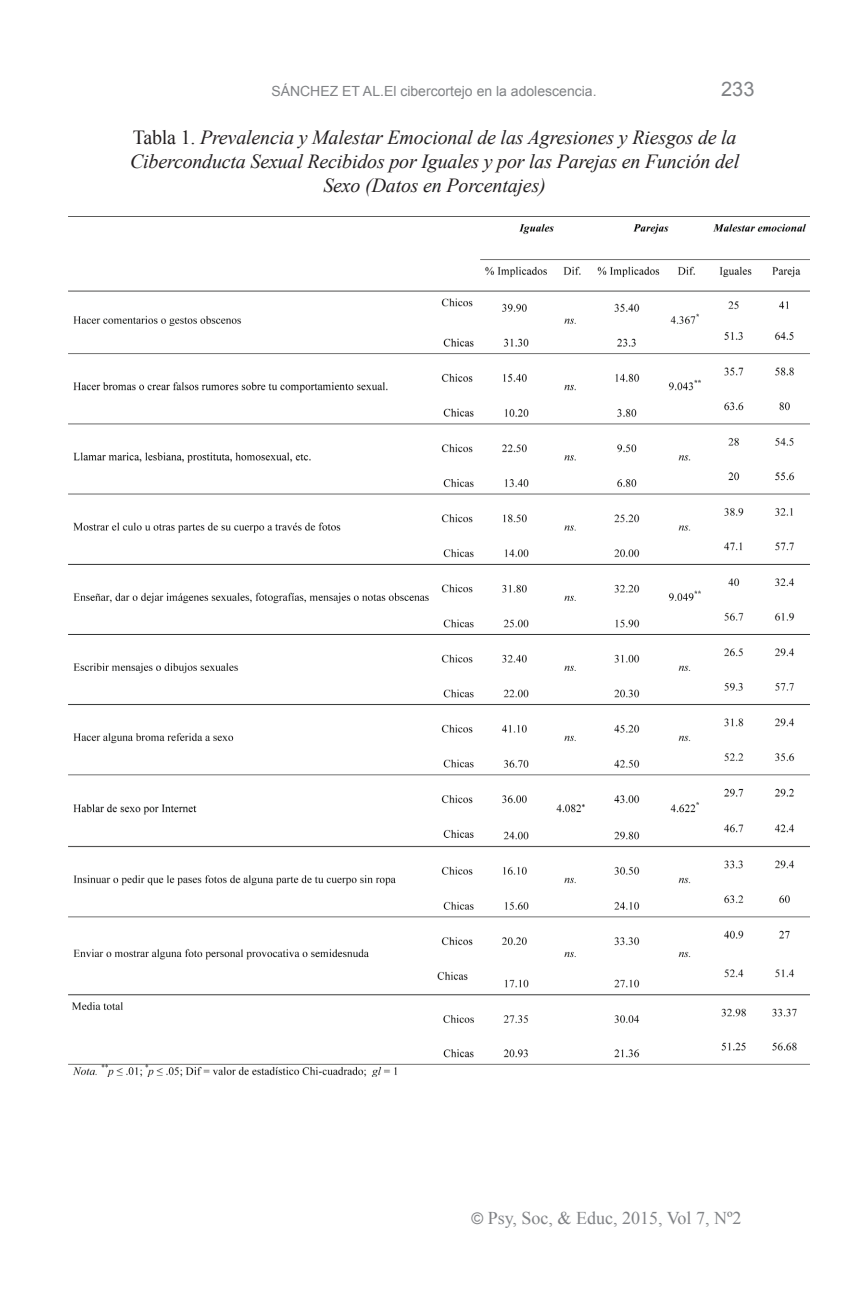
<style>
.page{position:relative;width:868px;height:1304px;background:#fff}
.page>*{position:absolute;margin:0;border:0;box-sizing:border-box;transform-origin:0 0}
.t1{font:italic 20px/24px "Times New Roman";letter-spacing:-.01em;color:#231f20;text-align:center}
.t2{font:20px "Arial";color:#808285}
.t3{font:18px "Times New Roman";color:#808285}
.t4{font:14px "Arial";color:#808285}
.s1{font-style:normal}
.s2{font-family:"Arial";font-size:16px}
</style>
<div class="page">
<img style="left:69px;top:216px;width:740px;height:861px">
<p class="t2" style="left:721px;top:76px;width:35px">233</p>
<p class="t4" style="left:271px;top:82px;width:326px">SÁNCHEZ ET AL.El cibercortejo en la adolescencia.</p>
<p class="t1" style="left:130px;top:125px;width:610px"><span class="s1">Tabla 1.</span> Prevalencia y Malestar Emocional de las Agresiones y Riesgos de la<br>Ciberconducta Sexual Recibidos por Iguales y por las Parejas en Función del<br>Sexo (Datos en Porcentajes)</p>
<p class="t3" style="left:471px;top:1206px;width:271px"><span class="s2">©</span> Psy, Soc, &amp; Educ, 2015, Vol 7, Nº2</p>
</div>
